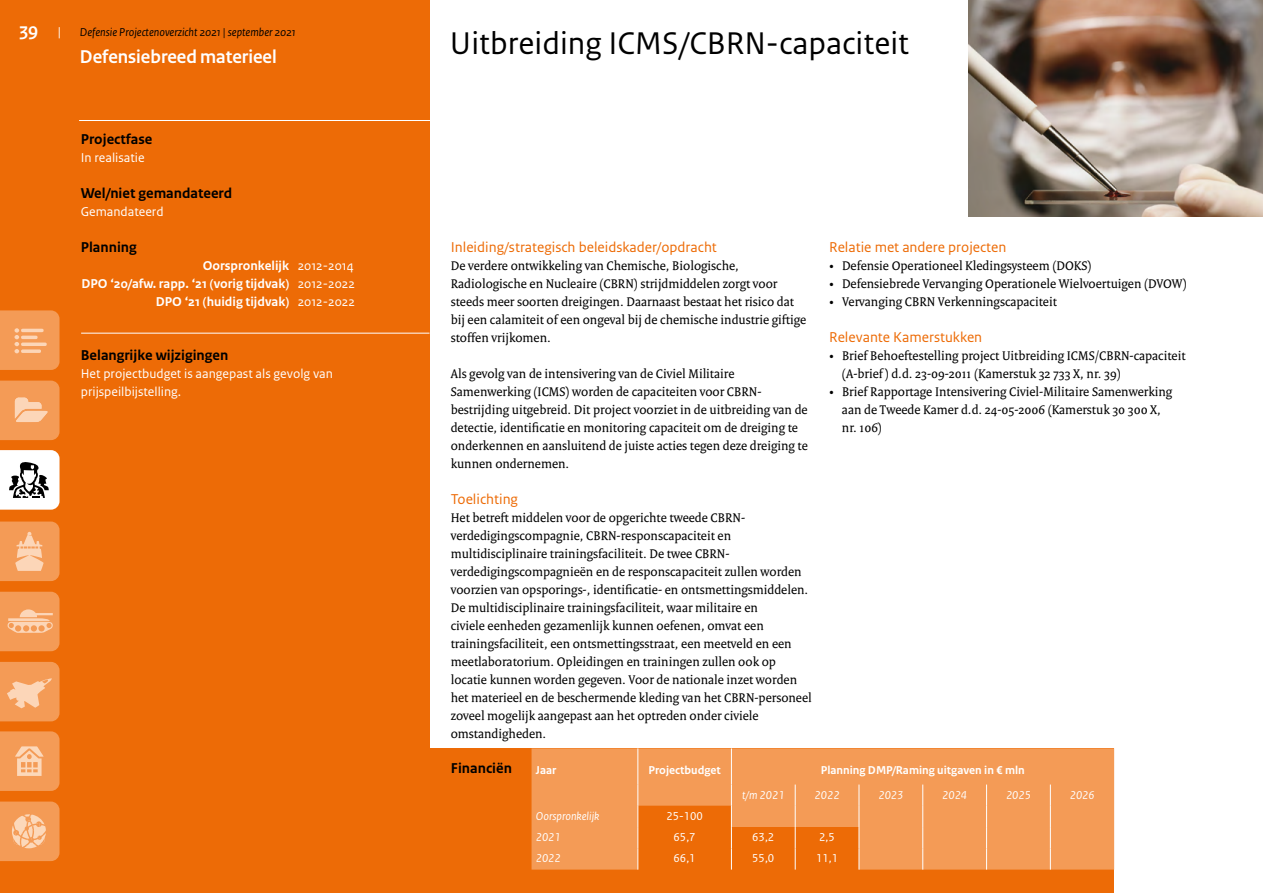
<style>
.page{position:relative;width:1263px;height:893px;background:#fff}
.page>*{position:absolute;margin:0;border:0;box-sizing:border-box;transform-origin:0 0}
._3-MPO-projectnaam{font:33px "Rijksoverheid Sans Text";color:#000}
.t1{font:700 19.5px "Rijksoverheid Sans Heading";color:#fff}
._5-MPO-tussenkopje_o{font:15px "Rijksoverheid Sans Text";color:#ed6b06}
._4-MPO-tussenkopje_z{font:700 15px "Rijksoverheid Sans Text";color:#000}
._1-MPO-plat{font:13.5px/18px "Rijksoverheid Serif";color:#000}
._5-MPO-plat_inspr_bu{font:13.5px/18px "Rijksoverheid Serif";color:#000}
._10_RO_Broodtekst{font:700 13.5px "Rijksoverheid Sans Text";color:#fff}
._5-MPO-plat_wit{font:13.5px/18px "Rijksoverheid Sans Text";color:#fff}
.Tabeltekst{font:700 12px "Rijksoverheid Sans Text";color:#fff}
.Tabeltekst-2{font:italic 12px "Rijksoverheid Sans Text";color:#fff}
.t2{font:italic 12px "Rijksoverheid Sans Text";color:#000}
.Tabeltekst-3{font:12px "Rijksoverheid Sans Text";color:#fff}
.s1{font-family:"Rijksoverheid Sans Text";font-weight:400;font-size:13.5px}
.s2{font-weight:400}
</style>
<div class="page">
<div style="left:0;top:0;width:429px;height:893px;background:#ed6b06"></div>
<div style="left:429px;top:748px;width:685px;height:145px;background:#ed6b06"></div>
<hr style="left:79px;top:120px;width:361px;height:1px;background:#fff">
<hr style="left:81px;top:333px;width:348px;height:1px;background:#fff">
<img style="left:968px;top:0;width:295px;height:216px">
<div style="left:531px;top:748px;width:583px;height:122px;background:#f49b56"></div>
<hr style="left:637px;top:748px;width:1px;height:36px;background:#fff">
<hr style="left:731px;top:748px;width:1px;height:36px;background:#fff">
<svg style="left:637px;top:784px;width:223px;height:86px"></svg>
<svg style="left:922px;top:784px;width:1px;height:86px"></svg>
<svg style="left:986px;top:784px;width:1px;height:86px"></svg>
<svg style="left:1050px;top:784px;width:1px;height:86px"></svg>
<svg style="left:0;top:662px;width:60px;height:59px;background:#f5a566"></svg>
<svg style="left:0;top:592px;width:60px;height:59px;background:#f5a263"></svg>
<svg style="left:0;top:522px;width:60px;height:59px;background:#f5a567"></svg>
<svg style="left:0;top:381px;width:60px;height:59px;background:#f5a364"></svg>
<svg style="left:0;top:310px;width:60px;height:60px;background:#f49f5d"></svg>
<svg style="left:0;top:731px;width:60px;height:60px;background:#f4a262"></svg>
<svg style="left:0;top:450px;width:60px;height:60px;background:#d6d3d0"></svg>
<svg style="left:0;top:801px;width:60px;height:60px;background:#f5a465"></svg>
<h2 class="t1" style="left:20px;top:19px;width:43px">39 <span class="s1">|</span></h2>
<p class="t2" style="left:80px;top:25px;width:217px">Defensie Projectenoverzicht 2021 | september 2021</p>
<h2 class="t1" style="left:80px;top:46px;width:198px">Defensiebreed materieel</h2>
<p class="_4-MPO-tussenkopje_z" style="left:81px;top:131px;width:73px">Projectfase</p>
<p class="_5-MPO-plat_wit" style="left:81px;top:149px;width:65px">In realisatie</p>
<p class="_4-MPO-tussenkopje_z" style="left:81px;top:185px;width:153px">Wel/niet gemandateerd</p>
<p class="_5-MPO-plat_wit" style="left:81px;top:203px;width:84px">Gemandateerd</p>
<p class="_4-MPO-tussenkopje_z" style="left:81px;top:239px;width:58px">Planning</p>
<p class="_10_RO_Broodtekst" style="left:203px;top:258px;width:153px">Oorspronkelijk <span class="s2">2012-2014</span></p>
<p class="_10_RO_Broodtekst" style="left:81px;top:276px;width:275px">DPO ‘20/afw. rapp. ‘21 (vorig tijdvak) <span class="s2">2012-2022</span></p>
<p class="_10_RO_Broodtekst" style="left:156px;top:294px;width:201px">DPO ‘21 (huidig tijdvak) <span class="s2">2012-2022</span></p>
<p class="_4-MPO-tussenkopje_z" style="left:81px;top:347px;width:149px">Belangrijke wijzigingen</p>
<p class="_5-MPO-plat_wit" style="left:81px;top:365px;width:254px">Het projectbudget is aangepast als gevolg van prijspeilbijstelling.</p>
<p class="_3-MPO-projectnaam" style="left:450px;top:24px;width:461px">Uitbreiding ICMS/CBRN-capaciteit</p>
<p class="_5-MPO-tussenkopje_o" style="left:451px;top:239px;width:268px">Inleiding/strategisch beleidskader/opdracht</p>
<p class="_1-MPO-plat" style="left:451px;top:257px;width:357px">De verdere ontwikkeling van Chemische, Biologische, Radiologische en Nucleaire (CBRN) strijdmiddelen zorgt voor steeds meer soorten dreigingen. Daarnaast bestaat het risico dat bij een calamiteit of een ongeval bij de chemische industrie giftige stoffen vrijkomen.</p>
<p class="_1-MPO-plat" style="left:451px;top:365px;width:359px">Als gevolg van de intensivering van de Civiel Militaire Samenwerking (ICMS) worden de capaciteiten voor CBRN&shy;bestrijding uitgebreid. Dit project voorziet in de uitbreiding van de detectie, identificatie en monitoring capaciteit om de dreiging te onderkennen en aansluitend de juiste acties tegen deze dreiging te kunnen ondernemen.</p>
<p class="_5-MPO-tussenkopje_o" style="left:451px;top:491px;width:69px">Toelichting</p>
<p class="_1-MPO-plat" style="left:451px;top:509px;width:363px">Het betreft middelen voor de opgerichte tweede CBRN&shy;verdedigingscompagnie, CBRN-responscapaciteit en multidisciplinaire trainingsfaciliteit. De twee CBRN&shy;verdedigingscompagnieën en de responscapaciteit zullen worden voorzien van opsporings-, identificatie- en ontsmettingsmiddelen.<br>De multidisciplinaire trainingsfaciliteit, waar militaire en<br>civiele eenheden gezamenlijk kunnen oefenen, omvat een trainingsfaciliteit, een ontsmettingsstraat, een meetveld en een meetlaboratorium. Opleidingen en trainingen zullen ook op locatie kunnen worden gegeven. Voor de nationale inzet worden het materieel en de beschermende kleding van het CBRN-personeel zoveel mogelijk aangepast aan het optreden onder civiele omstandigheden.</p>
<p class="_5-MPO-tussenkopje_o" style="left:829px;top:239px;width:179px">Relatie met andere projecten</p>
<p class="_5-MPO-plat_inspr_bu" style="left:829px;top:257px;width:264px">• Defensie Operationeel Kledingsysteem (DOKS)</p>
<p class="_5-MPO-plat_inspr_bu" style="left:829px;top:275px;width:359px">• Defensiebrede Vervanging Operationele Wielvoertuigen (DVOW)</p>
<p class="_5-MPO-plat_inspr_bu" style="left:829px;top:293px;width:229px">• Vervanging CBRN Verkenningscapaciteit</p>
<p class="_5-MPO-tussenkopje_o" style="left:829px;top:329px;width:154px">Relevante Kamerstukken</p>
<p class="_5-MPO-plat_inspr_bu" style="left:842px;top:347px;width:345px;text-indent:-13px">• Brief Behoeftestelling project Uitbreiding ICMS/CBRN-capaciteit (A-brief ) d.d. 23-09-2011 (Kamerstuk 32 733 X, nr. 39)</p>
<p class="_5-MPO-plat_inspr_bu" style="left:842px;top:383px;width:332px;text-indent:-13px">• Brief Rapportage Intensivering Civiel-Militaire Samenwerking aan de Tweede Kamer d.d. 24-05-2006 (Kamerstuk 30 300 X, nr. 106)</p>
<p class="_4-MPO-tussenkopje_z" style="left:451px;top:760px;width:63px">Financiën</p>
<p class="Tabeltekst" style="left:536px;top:763px;width:22px">Jaar</p>
<p class="Tabeltekst" style="left:648px;top:763px;width:74px">Projectbudget</p>
<p class="Tabeltekst" style="left:821px;top:763px;width:206px">Planning DMP/Raming uitgaven in € mln</p>
<p class="Tabeltekst-2" style="left:742px;top:788px;width:44px">t/m 2021</p>
<p class="Tabeltekst-2" style="left:815px;top:788px;width:26px">2022</p>
<p class="Tabeltekst-2" style="left:878px;top:788px;width:26px">2023</p>
<p class="Tabeltekst-2" style="left:942px;top:788px;width:26px">2024</p>
<p class="Tabeltekst-2" style="left:1006px;top:788px;width:26px">2025</p>
<p class="Tabeltekst-2" style="left:1070px;top:788px;width:26px">2026</p>
<p class="Tabeltekst-2" style="left:536px;top:809px;width:65px">Oorspronkelijk</p>
<p class="Tabeltekst-3" style="left:666px;top:809px;width:38px">25-100</p>
<p class="Tabeltekst-2" style="left:536px;top:830px;width:26px">2021</p>
<p class="Tabeltekst-3" style="left:674px;top:830px;width:24px">65,7</p>
<p class="Tabeltekst-3" style="left:752px;top:830px;width:24px">63,2</p>
<p class="Tabeltekst-3" style="left:819px;top:830px;width:17px">2,5</p>
<p class="Tabeltekst-2" style="left:536px;top:852px;width:26px">2022</p>
<p class="Tabeltekst-3" style="left:674px;top:851px;width:24px">66,1</p>
<p class="Tabeltekst-3" style="left:752px;top:851px;width:24px">55,0</p>
<p class="Tabeltekst-3" style="left:816px;top:851px;width:24px">11,1</p>
</div>
